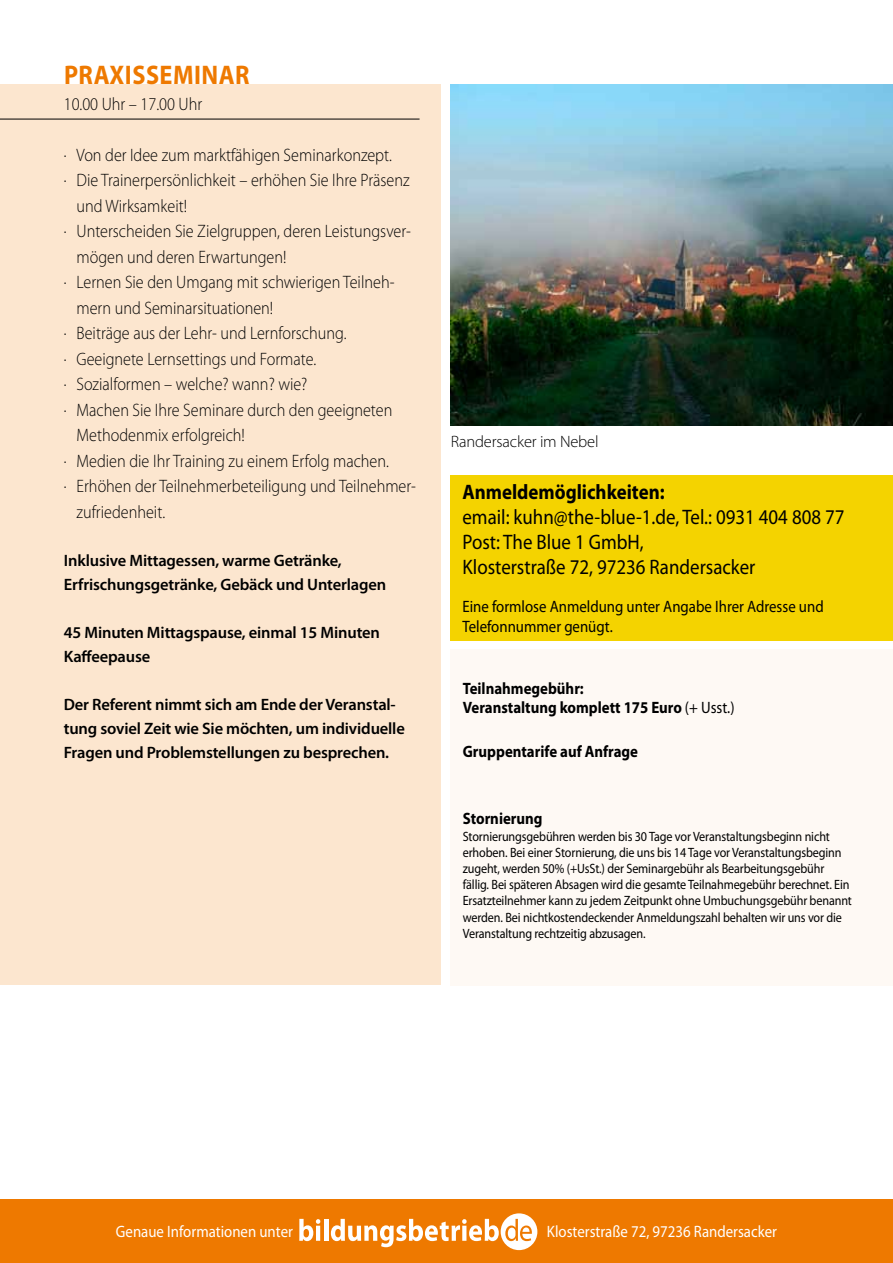
<style>
.page{position:relative;width:893px;height:1263px;background:#fff}
.page>*{position:absolute;margin:0;border:0;box-sizing:border-box;transform-origin:0 0}
.t1{font:700 27px "Myriad Pro";letter-spacing:.02em;color:#ee7900;scale:.9 1}
.t2{font:21px/25.2px "Myriad Pro";color:#000;scale:.9 1}
.t3{font:700 21px "Myriad Pro";color:#000;scale:.9 1}
.t4{font:300 18px "Myriad Pro";color:#000;scale:.9 1}
.t5{font:600 16.5px/24px "Myriad Pro";letter-spacing:-.01em;color:#000}
.t6{font:700 16.5px/19.8px "Myriad Pro";color:#000;scale:.9 1}
.t7{font:16.5px/19.8px "Myriad Pro";color:#000;scale:.9 1}
.t8{font:16.5px "Myriad Pro";color:#fff;scale:.9 1}
.t9{font:300 16.5px "Myriad Pro";letter-spacing:-.01em;color:#000}
.t10{font:13.5px/16.2px "Myriad Pro";letter-spacing:-.01em;color:#000;scale:.9 1}
.s1{font-weight:400}
</style>
<div class="page">
<div style="left:451px;top:475px;width:442px;height:166px;background:#f4d300"></div>
<div style="left:451px;top:649px;width:442px;height:336px;background:#fef9f4"></div>
<div style="left:0;top:84px;width:441px;height:901px;background:#fce6cf"></div>
<hr style="left:0;top:119px;width:420px;height:1px;background:#000">
<div style="left:0;top:1199px;width:893px;height:64px;background:#ee7900"></div>
<div style="left:501px;top:1213px;width:36px;height:37px;background:#fff;border-radius:50%"></div>
<svg style="left:299px;top:1219px;width:21px;height:22px"></svg>
<hr style="left:316px;top:1226px;width:4px;height:15px;background:#fff">
<hr style="left:324px;top:1219px;width:4px;height:22px;background:#fff">
<svg style="left:331px;top:1219px;width:168px;height:28px"></svg>
<svg style="left:505px;top:1219px;width:27px;height:22px"></svg>
<img style="left:451px;top:84px;width:442px;height:342px">
<h1 class="t1" style="left:64px;top:57px;width:208px">Praxisseminar</h1>
<p class="t4" style="left:64px;top:93px;width:155px">10.00 Uhr – 17.00 Uhr</p>
<p class="t4" style="left:64px;top:144px;width:366px">· Von der Idee zum marktfähigen Seminarkonzept.</p>
<p class="t4" style="left:64px;top:169px;width:386px">· Die Trainerpersönlichkeit – erhöhen Sie Ihre Präsenz</p>
<p class="t4" style="left:77px;top:195px;width:124px">und Wirksamkeit!</p>
<p class="t4" style="left:64px;top:220px;width:387px">· Unterscheiden Sie Zielgruppen, deren Leistungsver-</p>
<p class="t4" style="left:77px;top:246px;width:235px">mögen und deren Erwartungen!</p>
<p class="t4" style="left:64px;top:271px;width:369px">· Lernen Sie den Umgang mit schwierigen Teilneh-</p>
<p class="t4" style="left:77px;top:297px;width:220px">mern und Seminarsituationen!</p>
<p class="t4" style="left:64px;top:322px;width:316px">· Beiträge aus der Lehr- und Lernforschung.</p>
<p class="t4" style="left:64px;top:348px;width:282px">· Geeignete Lernsettings und Formate.</p>
<p class="t4" style="left:64px;top:373px;width:272px">· Sozialformen – welche? wann? wie?</p>
<p class="t4" style="left:64px;top:399px;width:367px">· Machen Sie Ihre Seminare durch den geeigneten</p>
<p class="t4" style="left:77px;top:424px;width:189px">Methodenmix erfolgreich!</p>
<p class="t4" style="left:64px;top:450px;width:363px">· Medien die Ihr Training zu einem Erfolg machen.</p>
<p class="t4" style="left:64px;top:475px;width:393px">· Erhöhen der Teilnehmerbeteiligung und Teilnehmer-</p>
<p class="t4" style="left:77px;top:501px;width:100px">zufriedenheit.</p>
<p class="t5" style="left:64px;top:548px;width:324px">Inklusive Mittagessen, warme Getränke,<br>Erfrischungsgetränke, Gebäck und Unterlagen</p>
<p class="t5" style="left:64px;top:620px;width:318px">45 Minuten Mittagspause, einmal 15 Minuten<br>Kaffeepause</p>
<p class="t5" style="left:64px;top:692px;width:343px">Der Referent nimmt sich am Ende der Veranstal&shy;tung soviel Zeit wie Sie möchten, um individuelle<br>Fragen und Problemstellungen zu besprechen.</p>
<p class="t9" style="left:451px;top:431px;width:149px">Randersacker im Nebel</p>
<p class="t3" style="left:462px;top:478px;width:226px">Anmeldemöglichkeiten:</p>
<p class="t2" style="left:462px;top:504px;width:426px">email: kuhn@the-blue-1.de, Tel.: 0931 404 808 77<br>Post: The Blue 1 GmbH,<br>Klosterstraße 72, 97236 Randersacker</p>
<p class="t7" style="left:462px;top:596px;width:403px">Eine formlose Anmeldung unter Angabe I hrer Adresse und<br>Telefonnummer genügt.</p>
<p class="t6" style="left:463px;top:677px;width:303px">Teilnahmegebühr:<br>Veranstaltung komplett 175 Euro <span class="s1">(+ Usst.)</span></p>
<p class="t6" style="left:463px;top:741px;width:196px">Gruppentarife auf Anfrage</p>
<p class="t6" style="left:463px;top:808px;width:90px">Stornierung</p>
<p class="t10" style="left:463px;top:828px;width:434px">Stornierungsgebühren werden bis 30 Tage vor Veranstaltungsbeginn nicht erhoben. Bei einer Stornierung, die uns bis 14 Tage vor Veranstaltungsbeginn zugeht, werden 50% (+UsSt.) der Seminargebühr als Bearbeitungsgebühr fällig. Bei späteren Absagen wird die gesamte Teilnahmegebühr berechnet. Ein Ersatzteilnehmer kann zu jedem Zeitpunkt ohne Umbuchungsgebühr benannt werden. Bei nichtkostendeckender Anmeldungszahl behalten wir uns vor die Veranstaltung rechtzeitig abzusagen.</p>
<p class="t8" style="left:116px;top:1221px;width:198px">Genaue I nformationen unter</p>
<p class="t8" style="left:547px;top:1221px;width:257px">Klosterstraße 72, 97236 Randersacker</p>
</div>
